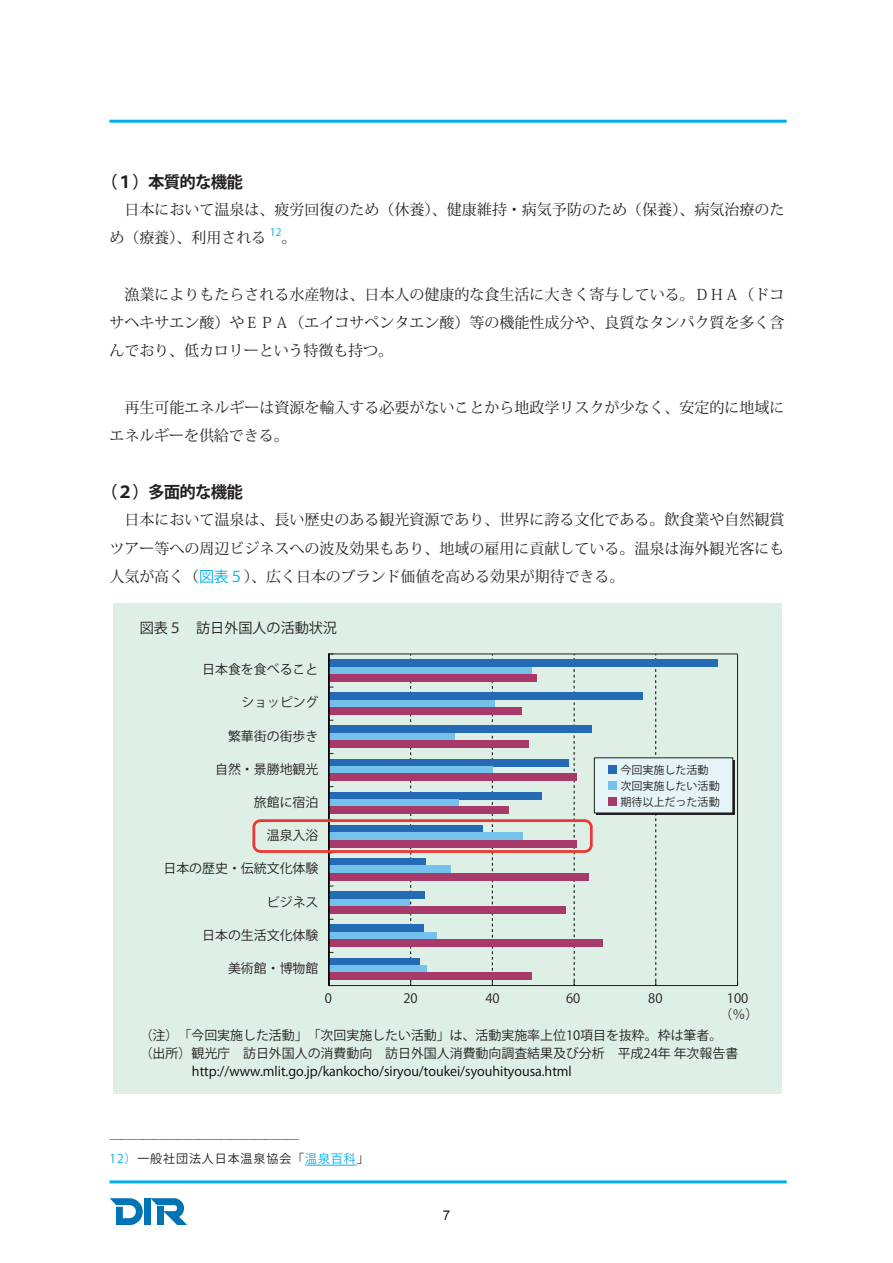
<style>
.page{position:relative;width:893px;height:1263px;background:#fff}
.page>*{position:absolute;margin:0;border:0;box-sizing:border-box;transform-origin:0 0}
.t1{font:700 16.5px "Koz Go Pro";letter-spacing:-.05em;color:#231f20}
.t2{font:15px/28.2px "Koz Min Pro";color:#231f20}
.t3{font:14.1px "Koz Go Pro";color:#231f20}
.t4{font:13.5px "Arial";color:#231f20}
.t5{font:12.9px/18px "Koz Go Pro";color:#231f20}
.t6{font:12.9px "Koz Go Pro";color:#030303}
.t7{font:12px/19.5px "Koz Go Pro";letter-spacing:.075em;color:#231f20}
.t8{font:11.1px/16.2px "Koz Go Pro";color:#231f20}
.t9{font:10.5px "Koz Go Pro";color:#00aeef}
.s1{font-family:"Koz Go Pro";color:#00aeef}
.s2{color:#00aeef}
</style>
<div class="page">
<hr style="left:109px;top:120px;width:678px;height:3px;background:#00aeef">
<hr style="left:109px;top:1180px;width:678px;height:3px;background:#00aeef">
<svg style="left:110px;top:1198px;width:33px;height:27px"></svg>
<div style="left:144px;top:1198px;width:7px;height:27px;background:#0073b5"></div>
<svg style="left:151px;top:1198px;width:36px;height:27px"></svg>
<hr style="left:305px;top:1165px;width:52px;height:1px;background:#00aeef">
<div style="left:114px;top:603px;width:668px;height:490px;background:#deefe5"></div>
<hr style="left:329px;top:985px;width:409px;height:1px;background:#231f20">
<hr style="left:329px;top:654px;width:1px;height:331px;background:#231f20">
<hr style="left:732px;top:760px;width:3px;height:53px;background:#231f20">
<hr style="left:597px;top:812px;width:138px;height:3px;background:#231f20">
<hr style="left:329px;top:654px;width:409px;height:1px;background:#231f20">
<hr style="left:737px;top:654px;width:1px;height:332px;background:#231f20">
<svg style="left:655px;top:655px;width:1px;height:330px"></svg>
<svg style="left:574px;top:654px;width:1px;height:331px"></svg>
<svg style="left:492px;top:654px;width:1px;height:332px"></svg>
<svg style="left:410px;top:654px;width:1px;height:332px"></svg>
<div style="left:329px;top:692px;width:314px;height:8px;background:#246ab4"></div>
<div style="left:329px;top:726px;width:262px;height:7px;background:#246ab4"></div>
<div style="left:329px;top:759px;width:239px;height:7px;background:#246ab4"></div>
<div style="left:329px;top:792px;width:212px;height:7px;background:#246ab4"></div>
<div style="left:329px;top:667px;width:202px;height:7px;background:#74c1ec"></div>
<div style="left:329px;top:700px;width:165px;height:7px;background:#74c1ec"></div>
<div style="left:329px;top:733px;width:126px;height:7px;background:#74c1ec"></div>
<div style="left:329px;top:766px;width:164px;height:8px;background:#74c1ec"></div>
<div style="left:329px;top:799px;width:130px;height:8px;background:#74c1ec"></div>
<div style="left:329px;top:674px;width:208px;height:7px;background:#a73a6b"></div>
<div style="left:329px;top:707px;width:192px;height:7px;background:#a73a6b"></div>
<div style="left:329px;top:740px;width:199px;height:8px;background:#a73a6b"></div>
<div style="left:329px;top:774px;width:247px;height:7px;background:#a73a6b"></div>
<div style="left:329px;top:807px;width:179px;height:7px;background:#a73a6b"></div>
<div style="left:329px;top:659px;width:388px;height:8px;background:#246ab4"></div>
<div style="left:329px;top:825px;width:154px;height:7px;background:#246ab4"></div>
<div style="left:329px;top:858px;width:96px;height:8px;background:#246ab4"></div>
<div style="left:329px;top:832px;width:193px;height:8px;background:#74c1ec"></div>
<div style="left:329px;top:866px;width:121px;height:7px;background:#74c1ec"></div>
<div style="left:329px;top:840px;width:248px;height:7px;background:#a73a6b"></div>
<div style="left:329px;top:873px;width:260px;height:7px;background:#a73a6b"></div>
<div style="left:329px;top:891px;width:96px;height:8px;background:#246ab4"></div>
<div style="left:329px;top:925px;width:94px;height:7px;background:#246ab4"></div>
<div style="left:329px;top:958px;width:90px;height:7px;background:#246ab4"></div>
<div style="left:329px;top:899px;width:80px;height:7px;background:#74c1ec"></div>
<div style="left:329px;top:932px;width:108px;height:7px;background:#74c1ec"></div>
<div style="left:329px;top:965px;width:98px;height:8px;background:#74c1ec"></div>
<div style="left:329px;top:906px;width:237px;height:8px;background:#a73a6b"></div>
<div style="left:329px;top:939px;width:273px;height:8px;background:#a73a6b"></div>
<div style="left:329px;top:973px;width:203px;height:7px;background:#a73a6b"></div>
<div style="left:594px;top:758px;width:139px;height:55px;background:#e4f4f7"></div>
<div style="left:608px;top:765px;width:9px;height:9px;background:#246ab4"></div>
<div style="left:608px;top:781px;width:9px;height:9px;background:#74c1ec"></div>
<div style="left:608px;top:798px;width:9px;height:8px;background:#a73a6b"></div>
<div style="left:328px;top:654px;width:1px;height:332px;border:1px solid #030303"></div>
<div style="left:252px;top:819px;width:341px;height:34px;border:3px solid #ee3636;border-radius:7px"></div>
<p class="t1" style="left:101px;top:171px;width:143px">（１）本質的な機能</p>
<p class="t2" style="left:109px;top:195px;width:676px;text-indent:15px">日本において温泉は、疲労回復のため（休養）、健康維持・病気予防のため（保養）、病気治療のため（療養）、利用される</p>
<p class="t9" style="left:270px;top:225px;width:13px">12</p>
<p class="t2" style="left:281px;top:223px;width:16px">。</p>
<p class="t2" style="left:109px;top:280px;width:677px;text-align:justify;text-indent:15px">漁業によりもたらされる水産物は、日本人の健康的な食生活に大きく寄与している。ＤＨＡ（ドコサヘキサエン酸）やＥＰＡ（エイコサペンタエン酸）等の機能性成分や、良質なタンパク質を多く含んでおり、低カロリーという特徴も持つ。</p>
<p class="t2" style="left:109px;top:393px;width:676px;text-indent:15px">再生可能エネルギーは資源を輸入する必要がないことから地政学リスクが少なく、安定的に地域にエネルギーを供給できる。</p>
<p class="t1" style="left:101px;top:481px;width:143px">（２）多面的な機能</p>
<p class="t2" style="left:109px;top:505px;width:677px;text-align:justify;text-indent:15px">日本において温泉は、長い歴史のある観光資源であり、世界に誇る文化である。飲食業や自然観賞ツアー等への周辺ビジネスへの波及効果もあり、地域の雇用に貢献している。温泉は海外観光客にも人気が高く（<span class="s1">図表５</span>）、広く日本のブランド価値を高める効果が期待できる。</p>
<p class="t3" style="left:140px;top:619px;width:199px">図表５　訪日外国人の活動状況</p>
<p class="t5" style="left:202px;top:661px;width:118px">日本食を食べること</p>
<p class="t5" style="left:242px;top:694px;width:78px">ショッピング</p>
<p class="t5" style="left:228px;top:727px;width:92px">繁華街の街歩き</p>
<p class="t5" style="left:215px;top:760px;width:105px">自然・景勝地観光</p>
<p class="t5" style="left:254px;top:794px;width:66px">旅館に宿泊</p>
<p class="t5" style="left:267px;top:827px;width:53px">温泉入浴</p>
<p class="t5" style="left:163px;top:860px;width:157px">日本の歴史・伝統文化体験</p>
<p class="t5" style="left:267px;top:893px;width:53px">ビジネス</p>
<p class="t5" style="left:202px;top:926px;width:118px">日本の生活文化体験</p>
<p class="t5" style="left:228px;top:959px;width:92px">美術館・博物館</p>
<p class="t5" style="left:325px;top:989px;width:9px">0</p>
<p class="t8" style="left:620px;top:762px;width:101px">今回実施した活動次回実施したい活動期待以上だった活動</p>
<p class="t5" style="left:403px;top:989px;width:16px">20</p>
<p class="t5" style="left:485px;top:989px;width:16px">40</p>
<p class="t5" style="left:566px;top:989px;width:16px">60</p>
<p class="t5" style="left:648px;top:989px;width:16px">80</p>
<p class="t5" style="left:727px;top:989px;width:23px">100</p>
<p class="t5" style="left:719px;top:1006px;width:40px">（％）</p>
<p class="t5" style="left:140px;top:1027px;width:600px">（注）「今回実施した活動」「次回実施したい活動」は、活動実施率上位10項目を抜粋。枠は筆者。（出所）観光庁　訪日外国人の消費動向　訪日外国人消費動向調査結果及び分析 平成24年 年次報告書</p>
<p class="t6" style="left:192px;top:1063px;width:381px">http://www.mlit.go.jp/kankocho/siryou/toukei/syouhityousa.html</p>
<p class="t7" style="left:109px;top:1130px;width:261px">―――――――――――――――――<br><span class="s2">12）</span>一般社団法人日本温泉協会「<span class="s2">温泉百科</span>」</p>
<p class="t4" style="left:443px;top:1206px;width:9px">7</p>
</div>
